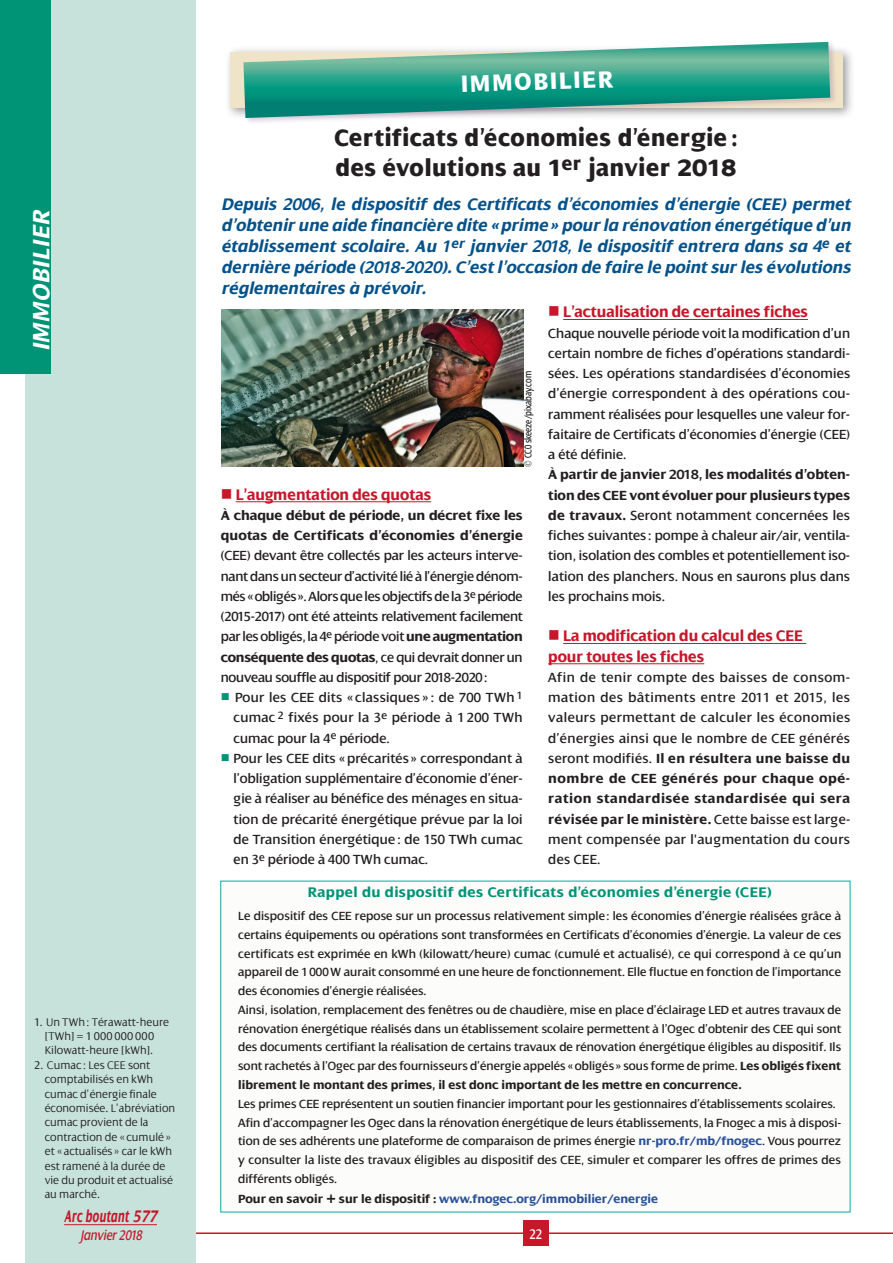
<style>
.page{position:relative;width:893px;height:1263px;background:#fff}
.page>*{position:absolute;margin:0;border:0;box-sizing:border-box;transform-origin:0 0}
.t1{font:800 25.5px/30px "Dialog";letter-spacing:.02em;color:#231f20;scale:.9 1}
.t2{font:italic 700 25.5px "Dialog";color:#fff}
.t3{font:800 25.5px "Dialog";color:#fff;scale:.9 1}
.t4{font:italic 700 18px/21px "Dialog";color:#05528a;text-align:justify}
.t5{font:italic 700 18px "Dialog";letter-spacing:.02em;color:#c7172b;scale:.65 1}
.t6{font:700 16.5px/20.2px "Dialog";color:#c7172b;scale:.95 1}
.t7{font:700 15px "Dialog";letter-spacing:.025em;color:#009477}
.t8{font:italic 15px "Dialog";color:#c7172b;scale:.85 1}
.t9{font:15px "Dialog";color:#fff;scale:.85 1}
.t10{font:14.25px/20.2px "Dialog";color:#231f20;text-align:justify}
.t11{font:700 14.25px/20.2px "Dialog";letter-spacing:.005em;color:#231f20}
.t12{font:12.75px/18.8px "Dialog";color:#231f20}
.t13{font:700 12.75px "Dialog";color:#2a5199}
.t14{font:300 12px/14.4px "Dialog";color:#231f20;text-align:center}
.t15{font:10.5px "Dialog";letter-spacing:-.01em;color:#231f20;scale:.8 1}
.s1{font-weight:700}
.s2{color:#009477}
.s3{font-weight:700;color:#2a5199}
.s4{color:#231f20}
</style>
<div class="page">
<hr style="left:196px;top:1232px;width:697px;height:2px;background:#c7172b">
<div style="left:26px;top:0;width:170px;height:1263px;background:#c6e2db"></div>
<div style="left:0;top:0;width:51px;height:374px;background:#009477"></div>
<div style="left:523px;top:1220px;width:26px;height:26px;background:#c7172b"></div>
<hr style="left:64px;top:1224px;width:93px;height:1px;background:#c7172b">
<hr style="left:236px;top:501px;width:195px;height:1px;background:#c7172b">
<hr style="left:563px;top:319px;width:245px;height:1px;background:#c7172b">
<hr style="left:563px;top:643px;width:243px;height:1px;background:#c7172b">
<hr style="left:548px;top:663px;width:156px;height:1px;background:#c7172b">
<img style="left:221px;top:309px;width:302px;height:158px">
<div style="left:225px;top:46px;width:630px;height:74px;background:#231f20;opacity:.44"></div>
<div style="left:231px;top:52px;width:612px;height:56px;background:#f0e4c8"></div>
<div style="left:242px;top:40px;width:595px;height:86px;background:#5e2770;opacity:.2"></div>
<svg style="left:243px;top:42px;width:587px;height:76px"></svg>
<div style="left:221px;top:881px;width:629px;height:331px;background:#fcfdfa"></div>
<h1 class="t2" style="left:27px;top:351px;width:143px;rotate:-90deg">IMMOBILIER</h1>
<p class="t14" style="left:34px;top:1015px;width:137px">1. Un TWh: Térawatt-heure [TWh] = 1000000000<br>Kilowatt-heure [kWh].</p>
<p class="t14" style="left:45px;top:1058px;width:132px;text-align:left;text-indent:-11px">2. Cumac : Les CEE sont comptabilisés en kWh cumac d’énergie finale économisée. L’abréviation cumac provient de la contraction de « cumulé » et « actualisés » car le kWh est ramené à la durée de vie du produit et actualisé au marché.</p>
<p class="t5" style="left:64px;top:1206px;width:145px">Arc boutant 577</p>
<p class="t8" style="left:79px;top:1227px;width:75px">Janvier 2018</p>
<h1 class="t3" style="left:460px;top:71px;width:171px;rotate:-2deg">IMMOBILIER</h1>
<h1 class="t1" style="left:334px;top:123px;width:449px">Certificats d’économies d’énergie : des évolutions au 1<sup>er</sup> janvier 2018</h1>
<p class="t4" style="left:221px;top:194px;width:631px">Depuis 2006, le dispositif des Certificats d’économies d’énergie (CEE) permet d’obtenir une aide financière dite «prime» pour la rénovation énergétique d’un établissement scolaire. Au 1<sup>er</sup> janvier 2018, le dispositif entrera dans sa 4<sup>e</sup> et dernière période (2018-2020). C’est l’occasion de faire le point sur les évolutions réglementaires à prévoir.</p>
<p class="t15" style="left:522px;top:467px;width:121px;rotate:-90deg">© CC0 skeeze/pixabay.com</p>
<p class="t6" style="left:236px;top:484px;width:207px">L’augmentation des quotas</p>
<p class="t11" style="left:221px;top:505px;width:304px">À chaque début de période, un décret fixe les quotas de Certificats d’économies d’énergie</p>
<p class="t10" style="left:221px;top:546px;width:304px">(CEE) devant être collectés par les acteurs interve&shy;nant dans un secteur d’activité lié à l’énergie dénom&shy;més «obligés». Alors que les objectifs de la 3<sup>e</sup> période (2015-2017) ont été atteints relativement facilement par les obligés, la 4<sup>e</sup> période voit <span class="s1">une augmentation conséquente des quotas</span>, ce qui devrait donner un nouveau souffle au dispositif pour 2018-2020:</p>
<p class="t10" style="left:234px;top:687px;width:291px;text-indent:-13px"><span class="s2">■</span> Pour les CEE dits « classiques » : de 700 TWh <sup>1 </sup>cumac <sup>2</sup> fixés pour la 3<sup>e</sup> période à 1 200 TWh cumac pour la 4<sup>e</sup> période.</p>
<p class="t10" style="left:234px;top:748px;width:291px;text-indent:-13px"><span class="s2">■</span> Pour les CEE dits «précarités » correspondant à l’obligation supplémentaire d’économie d’éner&shy;gie à réaliser au bénéfice des ménages en situa&shy;tion de précarité énergétique prévue par la loi de Transition énergétique : de 150 TWh cumac en 3<sup>e</sup> période à 400 TWh cumac.</p>
<p class="t6" style="left:563px;top:302px;width:259px">L’actualisation de certaines fiches</p>
<p class="t10" style="left:548px;top:323px;width:304px">Chaque nouvelle période voit la modification d’un certain nombre de fiches d’opérations standardi&shy;sées. Les opérations standardisées d’économies d’énergie correspondent à des opérations cou&shy;ramment réalisées pour lesquelles une valeur for&shy;faitaire de Certificats d’économies d’énergie (CEE) a été définie.</p>
<p class="t10" style="left:548px;top:465px;width:303px"><span class="s1">À partir de janvier 2018, les modalités d’obten&shy;tion des CEE vont évoluer pour plusieurs types de travaux.</span> Seront notamment concernées les fiches suivantes : pompe à chaleur air/air, ventila&shy;tion, isolation des combles et potentiellement iso&shy;lation des planchers. Nous en saurons plus dans les prochains mois.</p>
<p class="t6" style="left:548px;top:626px;width:270px;text-indent:15px">La modification du calcul des CEE pour toutes les fiches</p>
<p class="t10" style="left:548px;top:667px;width:304px">Afin de tenir compte des baisses de consom&shy;mation des bâtiments entre 2011 et 2015, les valeurs permettant de calculer les économies d’énergies ainsi que le nombre de CEE générés seront modifiés. <span class="s1">Il en résultera une baisse du nombre de CEE générés pour chaque opé&shy;ration standardisée standardisée qui sera révisée par le ministère.</span> Cette baisse est large&shy;ment compensée par l'augmentation du cours des CEE.</p>
<p class="t7" style="left:308px;top:884px;width:465px">Rappel du dispositif des Certificats d’économies d’énergie (CEE)</p>
<p class="t12" style="left:238px;top:907px;width:605px">Le dispositif des CEE repose sur un processus relativement simple: les économies d’énergie réalisées grâce à certains équipements ou opérations sont transformées en Certificats d’économies d’énergie. La valeur de ces certificats est exprimée en kWh (kilowatt/heure) cumac (cumulé et actualisé), ce qui correspond à ce qu’un appareil de 1 000W aurait consommé en une heure de fonctionnement. Elle fluctue en fonction de l’importance des économies d’énergie réalisées.<br>Ainsi, isolation, remplacement des fenêtres ou de chaudière, mise en place d’éclairage LED et autres travaux de rénovation énergétique réalisés dans un établissement scolaire permettent à l’Ogec d’obtenir des CEE qui sont des documents certifiant la réalisation de certains travaux de rénovation énergétique éligibles au dispositif. Ils sont rachetés à l’Ogec par des fournisseurs d’énergie appelés «obligés » sous forme de prime. <span class="s1">Les obligés fixent librement le montant des primes, il est donc important de les mettre en concurrence.</span></p>
<p class="t12" style="left:238px;top:1094px;width:605px">Les primes CEE représentent un soutien financier important pour les gestionnaires d’établissements scolaires.<br>Afin d’accompagner les Ogec dans la rénovation énergétique de leurs établissements, la Fnogec a mis à disposi&shy;tion de ses adhérents une plateforme de comparaison de primes énergie <span class="s3">nr-pro.fr/mb/fnogec</span>. Vous pourrez y consulter la liste des travaux éligibles au dispositif des CEE, simuler et comparer les offres de primes des différents obligés.</p>
<p class="t13" style="left:238px;top:1192px;width:421px"><span class="s4">Pour en savoir sur le dispositif :</span> www.fnogec.org/immobilier/energie</p>
<p class="t9" style="left:529px;top:1226px;width:17px">22</p>
</div>
